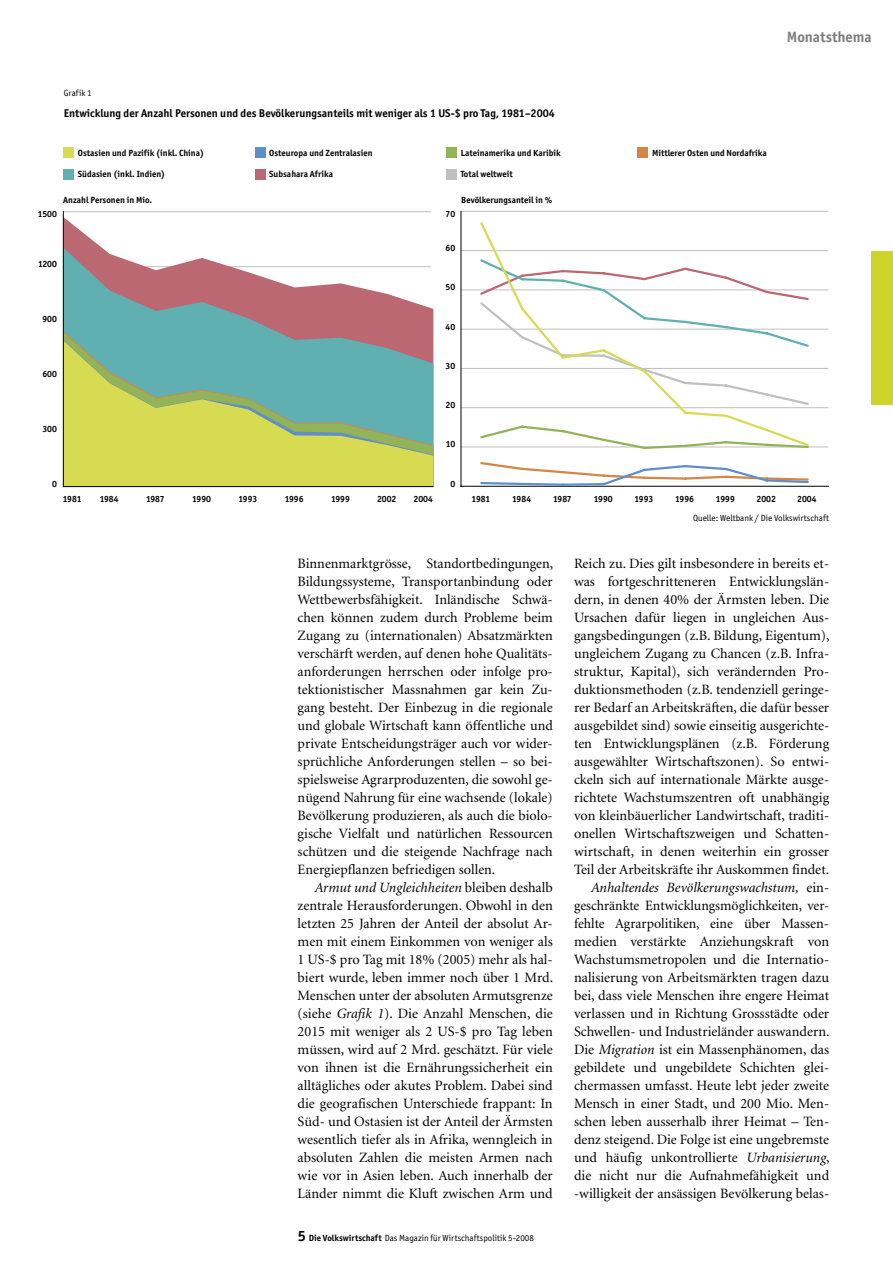
<style>
.page{position:relative;width:893px;height:1263px;background:#fff}
.page>*{position:absolute;margin:0;border:0;box-sizing:border-box;transform-origin:0 0}
.Rubriktitel_links{font:700 15px "Officina San ITC";color:#7c7c7c}
._03_Grundschrift{font:14.25px/18px "Minion";color:#000;text-align:justify}
._07a_Legende_Bold{font:700 11.25px "Officina San ITC";color:#000}
.t1{font:700 9px "Officina San ITC";color:#000}
._08_Abbildungen{font:9px "Officina San ITC";color:#000}
.s1{font-style:italic}
.s2{font-weight:700;font-size:15px}
.s3{font-weight:700}
</style>
<div class="page">
<div style="left:872px;top:252px;width:21px;height:153px;background:#cdd52b"></div>
<hr style="left:63px;top:211px;width:368px;height:1px;background:#c0c0c0">
<div style="left:63px;top:169px;width:11px;height:10px;background:#60b0b2"></div>
<div style="left:63px;top:147px;width:11px;height:11px;background:#d6db52"></div>
<div style="left:255px;top:169px;width:10px;height:10px;background:#bc6872"></div>
<div style="left:255px;top:147px;width:10px;height:11px;background:#5f8fca"></div>
<div style="left:446px;top:169px;width:11px;height:10px;background:#c0c0c0"></div>
<div style="left:446px;top:147px;width:11px;height:11px;background:#93b359"></div>
<div style="left:637px;top:147px;width:11px;height:11px;background:#d58646"></div>
<svg style="left:64px;top:217px;width:38px;height:31px"></svg>
<svg style="left:64px;top:248px;width:369px;height:83px"></svg>
<svg style="left:64px;top:333px;width:369px;height:7px;background:#829598"></svg>
<svg style="left:64px;top:341px;width:369px;height:145px;background:#9fc37b"></svg>
<hr style="left:461px;top:447px;width:367px;height:1px;background:#c0c0c0">
<hr style="left:461px;top:407px;width:367px;height:1px;background:#c0c0c0">
<hr style="left:461px;top:368px;width:367px;height:1px;background:#c0c0c0">
<hr style="left:461px;top:329px;width:367px;height:1px;background:#c0c0c0">
<hr style="left:461px;top:289px;width:367px;height:1px;background:#c0c0c0">
<hr style="left:461px;top:250px;width:367px;height:1px;background:#c0c0c0">
<hr style="left:461px;top:211px;width:367px;height:1px;background:#c0c0c0">
<hr style="left:63px;top:486px;width:370px;height:1px;background:#000">
<hr style="left:63px;top:212px;width:1px;height:275px;background:#000">
<hr style="left:461px;top:486px;width:367px;height:1px;background:#000">
<hr style="left:461px;top:211px;width:1px;height:275px;background:#000">
<svg style="left:479px;top:462px;width:331px;height:25px"></svg>
<svg style="left:478px;top:222px;width:333px;height:226px"></svg>
<p class="_08_Abbildungen" style="left:64px;top:87px;width:30px">Grafik 1</p>
<p class="_07a_Legende_Bold" style="left:64px;top:106px;width:493px">Entwicklung der Anzahl Personen und des Bevölkerungsanteils mit weniger als 1 US-$ pro Tag, 1981–2004</p>
<p class="t1" style="left:78px;top:147px;width:128px">Ostasien und Pazifik (inkl. China)</p>
<p class="t1" style="left:78px;top:169px;width:89px">Südasien (inkl. Indien)</p>
<p class="t1" style="left:269px;top:147px;width:105px">Osteuropa und Zentralasien</p>
<p class="t1" style="left:269px;top:169px;width:65px">Subsahara Afrika</p>
<p class="t1" style="left:461px;top:147px;width:102px">Lateinamerika und Karibik</p>
<p class="t1" style="left:652px;top:147px;width:116px">Mittlerer Osten und Nordafrika</p>
<p class="t1" style="left:461px;top:169px;width:54px">Total weltweit</p>
<p class="t1" style="left:63px;top:194px;width:90px">Anzahl Personen in Mio.</p>
<p class="t1" style="left:461px;top:194px;width:93px">Bevölkerungsanteil in %</p>
<p class="t1" style="left:38px;top:209px;width:21px">1500</p>
<p class="t1" style="left:38px;top:258px;width:20px">1200</p>
<p class="t1" style="left:42px;top:313px;width:16px">900</p>
<p class="t1" style="left:42px;top:368px;width:16px">600</p>
<p class="t1" style="left:42px;top:423px;width:16px">300</p>
<p class="t1" style="left:52px;top:478px;width:6px">0</p>
<p class="t1" style="left:446px;top:209px;width:11px">70</p>
<p class="t1" style="left:446px;top:242px;width:11px">60</p>
<p class="t1" style="left:446px;top:282px;width:11px">50</p>
<p class="t1" style="left:446px;top:321px;width:11px">40</p>
<p class="t1" style="left:446px;top:360px;width:11px">30</p>
<p class="t1" style="left:446px;top:399px;width:11px">20</p>
<p class="t1" style="left:446px;top:439px;width:11px">10</p>
<p class="t1" style="left:450px;top:478px;width:6px">0</p>
<p class="Rubriktitel_links" style="left:787px;top:27px;width:86px">Monatsthema</p>
<p class="t1" style="left:63px;top:493px;width:20px">1981</p>
<p class="t1" style="left:100px;top:493px;width:20px">1984</p>
<p class="t1" style="left:146px;top:493px;width:20px">1987</p>
<p class="t1" style="left:192px;top:493px;width:20px">1990</p>
<p class="t1" style="left:238px;top:493px;width:20px">1993</p>
<p class="t1" style="left:285px;top:493px;width:20px">1996</p>
<p class="t1" style="left:331px;top:493px;width:20px">1999</p>
<p class="t1" style="left:377px;top:494px;width:21px">2002</p>
<p class="t1" style="left:414px;top:494px;width:21px">2004</p>
<p class="t1" style="left:472px;top:493px;width:20px">1981</p>
<p class="t1" style="left:512px;top:493px;width:20px">1984</p>
<p class="t1" style="left:553px;top:493px;width:20px">1987</p>
<p class="t1" style="left:594px;top:493px;width:20px">1990</p>
<p class="t1" style="left:634px;top:493px;width:20px">1993</p>
<p class="t1" style="left:675px;top:493px;width:20px">1996</p>
<p class="t1" style="left:716px;top:493px;width:20px">1999</p>
<p class="t1" style="left:756px;top:494px;width:21px">2002</p>
<p class="t1" style="left:797px;top:494px;width:21px">2004</p>
<p class="_08_Abbildungen" style="left:693px;top:512px;width:137px">Quelle: Weltbank / Die Volkswirtschaft</p>
<p class="_03_Grundschrift" style="left:298px;top:554px;width:257px">Binnenmarktgrösse, Standortbedingungen, Bildungssysteme, Transportanbindung oder Wettbewerbsfähigkeit. Inländische Schwä&shy;chen können zudem durch Probleme beim Zugang zu (internationalen) Absatzmärkten verschärft werden, auf denen hohe Qualitäts&shy;anforderungen herrschen oder infolge pro&shy;tektionistischer Massnahmen gar kein Zu&shy;gang besteht. Der Einbezug in die regionale und globale Wirtschaft kann öffentliche und private Entscheidungsträger auch vor wider&shy;sprüchliche Anforderungen stellen – so bei&shy;spielsweise Agrarproduzenten, die sowohl ge&shy;nügend Nahrung für eine wachsende (lokale)<br>Bevölkerung produzieren, als auch die biolo&shy;gische Vielfalt und natürlichen Ressourcen schützen und die steigende Nachfrage nach Energiepflanzen befriedigen sollen.</p>
<p class="_03_Grundschrift" style="left:298px;top:878px;width:257px;text-indent:17px"><span class="s1">Armut und Ungleichheiten</span> bleiben deshalb zentrale Herausforderungen. Obwohl in den letzten 25 Jahren der Anteil der absolut Ar&shy;men mit einem Einkommen von weniger als 1 US-$ pro Tag mit 18% (2005) mehr als hal&shy;biert wurde, leben immer noch über 1 Mrd.<br>Menschen unter der absoluten Armutsgrenze (siehe <span class="s1">Grafik 1</span>). Die Anzahl Menschen, die 2015 mit weniger als 2 US-$ pro Tag leben müssen, wird auf 2 Mrd. geschätzt. Für viele von ihnen ist die Ernährungssicherheit ein alltägliches oder akutes Problem. Dabei sind die geografischen Unterschiede frappant: In Süd- und Ostasien ist der Anteil der Ärmsten wesentlich tiefer als in Afrika, wenngleich in absoluten Zahlen die meisten Armen nach wie vor in Asien leben. Auch innerhalb der Länder nimmt die Kluft zwischen Arm und</p>
<p class="_08_Abbildungen" style="left:298px;top:1232px;width:238px"><span class="s2">5</span> <span class="s3">Die Volkswirtschaft</span> Das Magazin für Wirtschaftspolitik 5-2008</p>
<p class="_03_Grundschrift" style="left:574px;top:554px;width:257px">Reich zu. Dies gilt insbesondere in bereits et&shy;was fortgeschritteneren Entwicklungslän&shy;dern, in denen 40% der Ärmsten leben. Die Ursachen dafür liegen in ungleichen Aus&shy;gangsbedingungen (z.B. Bildung, Eigentum), ungleichem Zugang zu Chancen (z.B. Infra&shy;struktur, Kapital), sich verändernden Pro&shy;duktionsmethoden (z.B. tendenziell geringe&shy;rer Bedarf an Arbeitskräften, die dafür besser ausgebildet sind) sowie einseitig ausgerichte&shy;ten Entwicklungsplänen (z.B. Förderung ausgewählter Wirtschaftszonen). So entwi&shy;ckeln sich auf internationale Märkte ausge&shy;richtete Wachstumszentren oft unabhängig von kleinbäuerlicher Landwirtschaft, traditi&shy;onellen Wirtschaftszweigen und Schatten&shy;wirtschaft, in denen weiterhin ein grosser Teil der Arbeitskräfte ihr Auskommen findet.</p>
<p class="_03_Grundschrift" style="left:574px;top:878px;width:257px;text-indent:17px"><span class="s1">Anhaltendes Bevölkerungswachstum,</span> ein&shy;geschränkte Entwicklungsmöglichkeiten, ver&shy;fehlte Agrarpolitiken, eine über Massen&shy;medien verstärkte Anziehungskraft von Wachstumsmetropolen und die Internatio&shy;nalisierung von Arbeitsmärkten tragen dazu bei, dass viele Menschen ihre engere Heimat verlassen und in Richtung Grossstädte oder Schwellen- und Industrieländer auswandern.<br>Die <span class="s1">Migration</span> ist ein Massenphänomen, das gebildete und ungebildete Schichten glei&shy;chermassen umfasst. Heute lebt jeder zweite Mensch in einer Stadt, und 200 Mio. Men&shy;schen leben ausserhalb ihrer Heimat – Ten&shy;denz steigend. Die Folge ist eine ungebremste und häufig unkontrollierte <span class="s1">Urbanisierung</span>, die nicht nur die Aufnahmefähigkeit und -willigkeit der ansässigen Bevölkerung belas-</p>
</div>
